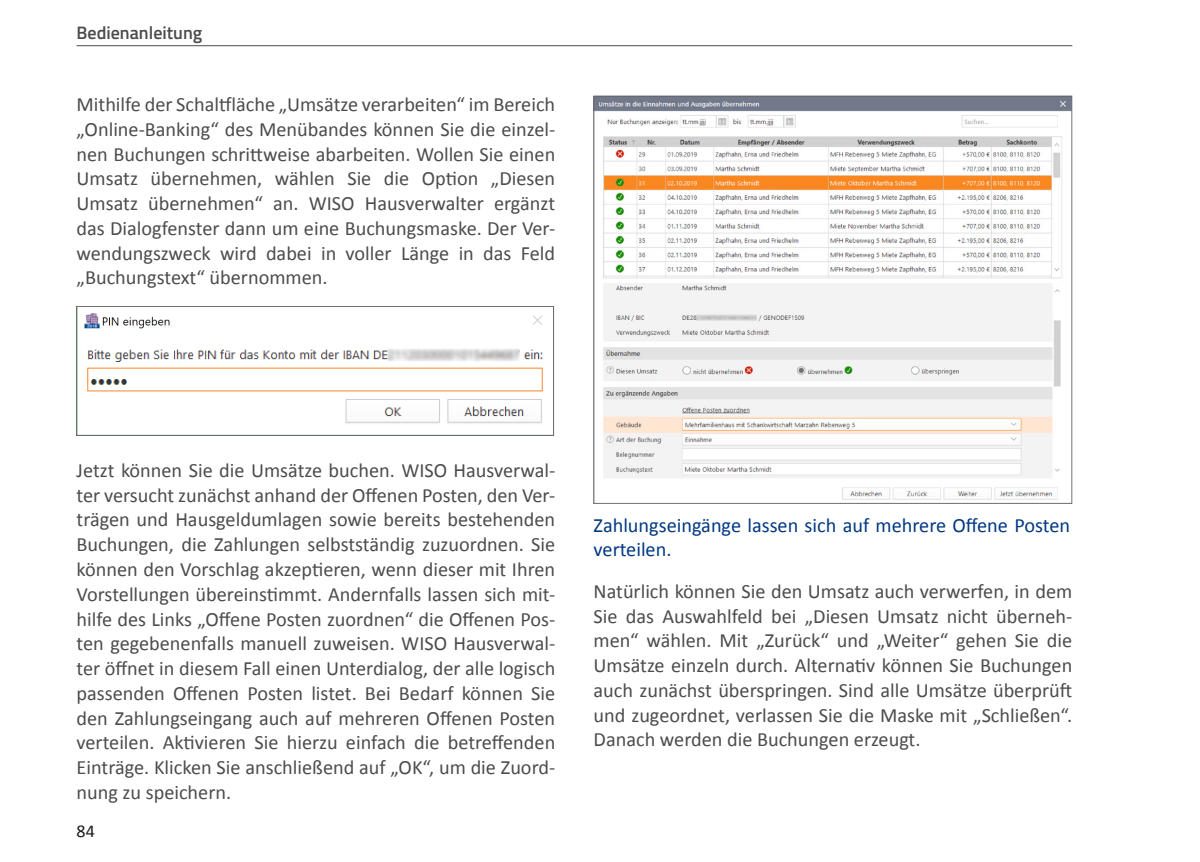
<style>
.page{position:relative;width:1200px;height:862px;background:#fff}
.page>*{position:absolute;margin:0;border:0;box-sizing:border-box;transform-origin:0 0}
.t1{font:20.25px/24.8px "Calibri";color:#4c4c4e;text-align:justify}
.t2{font:20.25px/24.8px "Calibri";color:#003883}
.t3{font:600 18px "Titillium";color:#4c4c4e}
.t4{font:18px "Calibri";color:#1a171c}
</style>
<div class="page">
<hr style="left:77px;top:45px;width:994px;height:1px;background:#4c4c4e">
<img style="left:84px;top:313px;width:459px;height:111px">
<div style="left:77px;top:306px;width:476px;height:129px;border:1px solid #707173"></div>
<img style="left:595px;top:98px;width:474px;height:402px">
<p class="t3" style="left:77px;top:19px;width:127px">Bedienanleitung</p>
<p class="t1" style="left:77px;top:91px;width:480px">Mithilfe der Schaltfläche „Umsätze verarbeiten“ im Bereich „Online-Banking“ des Menübandes können Sie die einzel&shy;nen Buchungen schrittweise abarbeiten. Wollen Sie einen Umsatz übernehmen, wählen Sie die Option „Diesen Umsatz übernehmen“ an. WISO Hausverwalter ergänzt das Dialogfenster dann um eine Buchungsmaske. Der Ver&shy;wendungszweck wird dabei in voller Länge in das Feld „Buchungstext“ übernommen.</p>
<p class="t1" style="left:77px;top:456px;width:480px">Jetzt können Sie die Umsätze buchen. WISO Hausverwal&shy;ter versucht zunächst anhand der Offenen Posten, den Ver&shy;trägen und Hausgeldumlagen sowie bereits bestehenden Buchungen, die Zahlungen selbstständig zuzuordnen. Sie können den Vorschlag akzeptieren, wenn dieser mit Ihren Vorstellungen übereinstimmt. Andernfalls lassen sich mit&shy;hilfe des Links „Offene Posten zuordnen“ die Offenen Pos&shy;ten gegebenenfalls manuell zuweisen. WISO Hausverwal&shy;ter öffnet in diesem Fall einen Unterdialog, der alle logisch passenden Offenen Posten listet. Bei Bedarf können Sie den Zahlungseingang auch auf mehreren Offenen Posten verteilen. Aktivieren Sie hierzu einfach die betreffenden Einträge. Klicken Sie anschließend auf „OK“, um die Zuord&shy;nung zu speichern.</p>
<p class="t4" style="left:77px;top:819px;width:20px">84</p>
<p class="t2" style="left:593px;top:511px;width:478px">Zahlungseingänge lassen sich auf mehrere Offene Posten verteilen.</p>
<p class="t1" style="left:593px;top:577px;width:480px">Natürlich können Sie den Umsatz auch verwerfen, in dem Sie das Auswahlfeld bei „Diesen Umsatz nicht überneh&shy;men“ wählen. Mit „Zurück“ und „Weiter“ gehen Sie die Umsätze einzeln durch. Alternativ können Sie Buchungen auch zunächst überspringen. Sind alle Umsätze überprüft und zugeordnet, verlassen Sie die Maske mit „Schließen“.<br>Danach werden die Buchungen erzeugt.</p>
</div>
